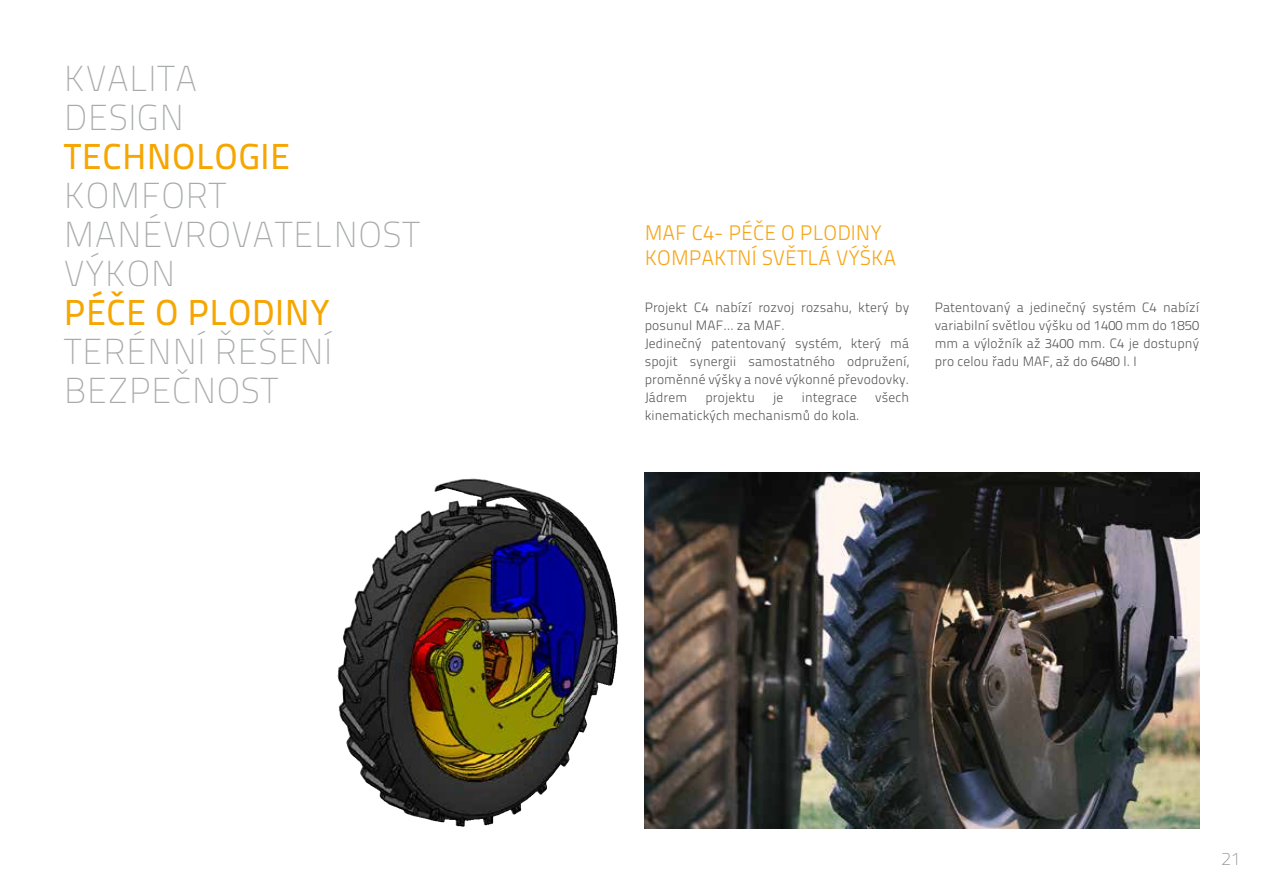
<style>
.page{position:relative;width:1263px;height:893px;background:#fff}
.page>*{position:absolute;margin:0;border:0;box-sizing:border-box;transform-origin:0 0}
.t1{font:36px/39px "Titillium Maps 26 L 1 wt";letter-spacing:.01em;color:#a9aaac}
.t2{font:36px "Titillium Maps 26 L 500 wt";letter-spacing:.01em;color:#f6a600}
.t3{font:21px/25.2px "Titillium Maps 26 L 250 wt";color:#f6a517}
.t4{font:18px "Titillium Maps 26 L 1 wt";color:#87888a}
.t5{font:300 13.5px/18px "Titillium Text 22 L";letter-spacing:.01em;color:#58585a}
</style>
<div class="page">
<img style="left:337px;top:478px;width:282px;height:349px">
<img style="left:645px;top:472px;width:554px;height:357px">
<h1 class="t1" style="left:64px;top:57px;width:135px">KVALITA<br>DESIGN</h1>
<h1 class="t2" style="left:64px;top:129px;width:228px">TECHNOLOGIE</h1>
<h1 class="t1" style="left:64px;top:174px;width:358px">KOMFORT<br>MANÉVROVATELNOST<br>VÝKON</h1>
<h1 class="t2" style="left:64px;top:285px;width:268px">PÉČE O PLODINY</h1>
<h1 class="t1" style="left:64px;top:330px;width:270px">TERÉNNÍ ŘEŠENÍ<br>BEZPEČNOST</h1>
<h2 class="t3" style="left:645px;top:219px;width:253px">MAF C4- PÉČE O PLODINY<br>KOMPAKTNÍ SVĚTLÁ VÝŠKA</h2>
<p class="t5" style="left:645px;top:298px;width:266px">Projekt C4 nabízí rozvoj rozsahu, který by posunul MAF… za MAF.<br>Jedinečný patentovaný systém, který má spojit synergii samostatného odpružení, proměnné výšky a nové výkonné převodovky.<br>Jádrem</p>
<p class="t5" style="left:705px;top:388px;width:51px">projektu</p>
<p class="t5" style="left:773px;top:388px;width:12px">je</p>
<p class="t5" style="left:802px;top:388px;width:57px">integrace</p>
<p class="t5" style="left:875px;top:388px;width:35px">všech</p>
<p class="t5" style="left:645px;top:406px;width:216px">kinematických mechanismů do kola.</p>
<p class="t5" style="left:935px;top:298px;width:266px;text-align:justify">Patentovaný a jedinečný systém C4 nabízí variabilní světlou výšku od 1400 mm do 1850 mm a výložník až 3400 mm. C4 je dostupný pro celou řadu MAF, až do 6480 l. I</p>
<h3 class="t4" style="left:1221px;top:846px;width:21px">21</h3>
</div>
